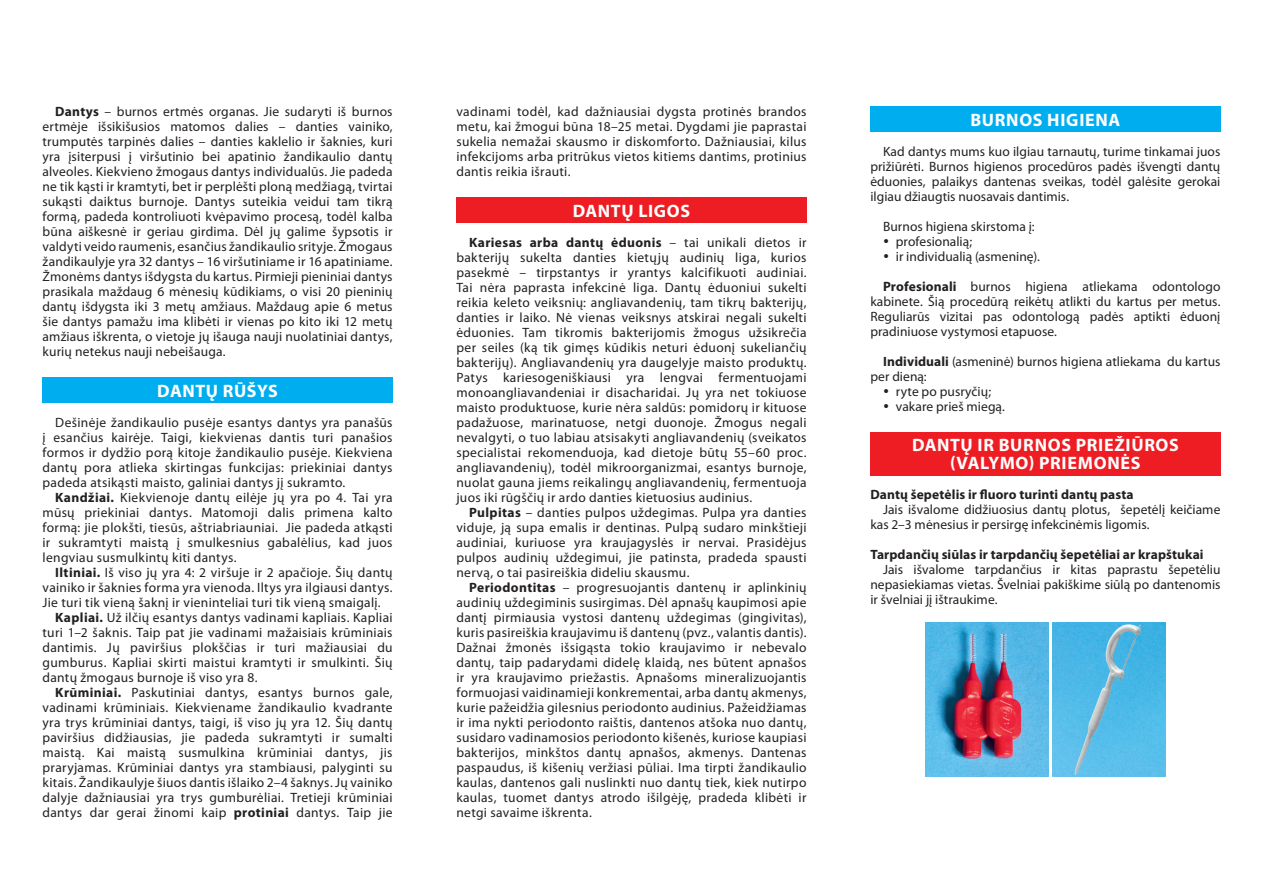
<style>
.page{position:relative;width:1263px;height:893px;background:#fff}
.page>*{position:absolute;margin:0;border:0;box-sizing:border-box;transform-origin:0 0}
.t1{font:700 18px/18px "Myriad Pro";letter-spacing:.035em;color:#fff;text-align:center}
.t2{font:13.5px/15px "Myriad Pro";letter-spacing:.02em;color:#231f20;text-align:justify}
.t3{font:13.5px/15px "Myriad Pro";color:#231f20}
.t4{font:700 13.5px "Myriad Pro";letter-spacing:.01em;color:#231f20}
.s1{font-weight:700}
</style>
<div class="page">
<div style="left:43px;top:377px;width:350px;height:26px;background:#00aeef"></div>
<div style="left:456px;top:197px;width:350px;height:26px;background:#ee1d23"></div>
<div style="left:870px;top:106px;width:350px;height:26px;background:#00aeef"></div>
<div style="left:870px;top:432px;width:350px;height:43px;background:#ee1d23"></div>
<img style="left:926px;top:623px;width:122px;height:153px">
<img style="left:1052px;top:623px;width:113px;height:153px">
<p class="t2" style="left:43px;top:104px;width:352px;text-indent:13px"><span class="s1">Dantys</span> – burnos ertmės organas. Jie sudaryti iš burnos ertmėje išsikišusios matomos dalies – danties vainiko, trumputės tarpinės dalies – danties kaklelio ir šaknies, kuri yra įsiterpusi į viršutinio bei apatinio žandikaulio dantų alveoles. Kiekvieno žmogaus dantys individualūs. Jie padeda ne tik kąsti ir kramtyti, bet ir perplėšti ploną medžiagą, tvirtai sukąsti daiktus burnoje. Dantys suteikia veidui tam tikrą formą, padeda kontroliuoti kvėpavimo procesą, todėl kalba būna aiškesnė ir geriau girdima. Dėl jų galime šypsotis ir valdyti veido raumenis, esančius žandikaulio srityje. Žmogaus žandikaulyje yra 32 dantys – 16 viršutiniame ir 16 apatiniame.<br>Žmonėms dantys išdygsta du kartus. Pirmieji pieniniai dantys prasikala maždaug 6 mėnesių kūdikiams, o visi 20 pieninių dantų išdygsta iki 3 metų amžiaus. Maždaug apie 6 metus šie dantys pamažu ima klibėti ir vienas po kito iki 12 metų amžiaus iškrenta, o vietoje jų išauga nauji nuolatiniai dantys, kurių netekus nauji nebeišauga.</p>
<h1 class="t1" style="left:157px;top:381px;width:122px">Dantų rūšys</h1>
<p class="t2" style="left:43px;top:415px;width:352px;text-indent:13px">Dešinėje žandikaulio pusėje esantys dantys yra panašūs į esančius kairėje. Taigi, kiekvienas dantis turi panašios formos ir dydžio porą kitoje žandikaulio pusėje. Kiekviena dantų pora atlieka skirtingas funkcijas: priekiniai dantys padeda atsikąsti maisto, galiniai dantys jį sukramto.</p>
<p class="t2" style="left:43px;top:490px;width:352px;text-indent:13px"><span class="s1">Kandžiai.</span> Kiekvienoje dantų eilėje jų yra po 4. Tai yra mūsų priekiniai dantys. Matomoji dalis primena kalto formą: jie plokšti, tiesūs, aštriabriauniai. Jie padeda atkąsti ir sukramtyti maistą į smulkesnius gabalėlius, kad juos lengviau susmulkintų kiti dantys.</p>
<p class="t2" style="left:55px;top:565px;width:339px"><span class="s1">Iltiniai.</span> Iš viso jų yra 4: 2 viršuje ir 2 apačioje. Šių dantų</p>
<p class="t2" style="left:43px;top:580px;width:352px">vainiko ir šaknies forma yra vienoda. Iltys yra ilgiausi dantys.</p>
<p class="t2" style="left:43px;top:595px;width:340px">Jie turi tik vieną šaknį ir vieninteliai turi tik vieną smaigalį.</p>
<p class="t2" style="left:55px;top:610px;width:339px"><span class="s1">Kapliai.</span> Už ilčių esantys dantys vadinami kapliais. Kapliai</p>
<p class="t2" style="left:43px;top:625px;width:352px">turi 1–2 šaknis. Taip pat jie vadinami mažaisiais krūminiais</p>
<p class="t2" style="left:43px;top:640px;width:352px">dantimis. Jų paviršius plokščias ir turi mažiausiai du</p>
<p class="t2" style="left:43px;top:655px;width:352px">gumburus. Kapliai skirti maistui kramtyti ir smulkinti. Šių</p>
<p class="t2" style="left:43px;top:670px;width:217px">dantų žmogaus burnoje iš viso yra 8.</p>
<p class="t2" style="left:55px;top:685px;width:339px"><span class="s1">Krūminiai.</span> Paskutiniai dantys, esantys burnos gale,</p>
<p class="t2" style="left:43px;top:700px;width:352px">vadinami krūminiais. Kiekviename žandikaulio kvadrante</p>
<p class="t2" style="left:43px;top:715px;width:352px">yra trys krūminiai dantys, taigi, iš viso jų yra 12. Šių dantų</p>
<p class="t2" style="left:43px;top:730px;width:351px">paviršius didžiausias, jie padeda sukramtyti ir sumalti</p>
<p class="t2" style="left:43px;top:745px;width:352px">maistą. Kai maistą susmulkina krūminiai dantys, jis</p>
<p class="t2" style="left:43px;top:760px;width:352px">praryjamas. Krūminiai dantys yra stambiausi, palyginti su</p>
<p class="t2" style="left:43px;top:775px;width:352px">kitais. Žandikaulyje šiuos dantis išlaiko 2–4 šaknys. Jų vainiko</p>
<p class="t2" style="left:43px;top:790px;width:352px">dalyje dažniausiai yra trys gumburėliai. Tretieji krūminiai</p>
<p class="t2" style="left:43px;top:805px;width:352px">dantys dar gerai žinomi kaip <span class="s1">protiniai</span> dantys. Taip jie</p>
<p class="t2" style="left:456px;top:104px;width:352px">vadinami todėl, kad dažniausiai dygsta protinės brandos metu, kai žmogui būna 18–25 metai. Dygdami jie paprastai sukelia nemažai skausmo ir diskomforto. Dažniausiai, kilus infekcijoms arba pritrūkus vietos kitiems dantims, protinius dantis reikia išrauti.</p>
<h1 class="t1" style="left:573px;top:201px;width:119px">Dantų ligos</h1>
<p class="t2" style="left:456px;top:235px;width:352px;text-indent:13px"><span class="s1">Kariesas arba dantų ėduonis</span> – tai unikali dietos ir bakterijų sukelta danties kietųjų audinių liga, kurios pasekmė – tirpstantys ir yrantys kalcifikuoti audiniai.<br>Tai nėra paprasta infekcinė liga. Dantų ėduoniui sukelti reikia keleto veiksnių: angliavandenių, tam tikrų bakterijų, danties ir laiko. Nė vienas veiksnys atskirai negali sukelti ėduonies. Tam tikromis bakterijomis žmogus užsikrečia per seiles (ką tik gimęs kūdikis neturi ėduonį sukeliančių bakterijų). Angliavandenių yra daugelyje maisto produktų.<br>Patys kariesogeniškiausi yra lengvai fermentuojami monoangliavandeniai ir disacharidai. Jų yra net tokiuose maisto produktuose, kurie nėra saldūs: pomidorų ir kituose padažuose, marinatuose, netgi duonoje. Žmogus negali nevalgyti, o tuo labiau atsisakyti angliavandenių (sveikatos specialistai rekomenduoja, kad dietoje būtų 55–60 proc. angliavandenių), todėl mikroorganizmai, esantys burnoje, nuolat gauna jiems reikalingų angliavandenių, fermentuoja juos iki rūgščių ir ardo danties kietuosius audinius.</p>
<p class="t2" style="left:456px;top:505px;width:352px;text-indent:13px"><span class="s1">Pulpitas</span> – danties pulpos uždegimas. Pulpa yra danties viduje, ją supa emalis ir dentinas. Pulpą sudaro minkštieji audiniai, kuriuose yra kraujagyslės ir nervai. Prasidėjus pulpos audinių uždegimui, jie patinsta, pradeda spausti nervą, o tai pasireiškia dideliu skausmu.</p>
<p class="t2" style="left:456px;top:580px;width:352px;text-indent:13px"><span class="s1">Periodontitas</span> – progresuojantis dantenų ir aplinkinių audinių uždegiminis susirgimas. Dėl apnašų kaupimosi apie dantį pirmiausia vystosi dantenų uždegimas (gingivitas), kuris pasireiškia kraujavimu iš dantenų (pvz., valantis dantis).<br>Dažnai žmonės išsigąsta tokio kraujavimo ir nebevalo dantų, taip padarydami didelę klaidą, nes būtent apnašos ir yra kraujavimo priežastis. Apnašoms mineralizuojantis formuojasi vaidinamieji konkrementai, arba dantų akmenys, kurie pažeidžia gilesnius periodonto audinius. Pažeidžiamas ir ima nykti periodonto raištis, dantenos atšoka nuo dantų, susidaro vadinamosios periodonto kišenės, kuriose kaupiasi bakterijos, minkštos dantų apnašos, akmenys. Dantenas paspaudus, iš kišenių veržiasi pūliai. Ima tirpti žandikaulio kaulas, dantenos gali nuslinkti nuo dantų tiek, kiek nutirpo kaulas, tuomet dantys atrodo išilgėję, pradeda klibėti ir netgi savaime iškrenta.</p>
<h1 class="t1" style="left:970px;top:110px;width:152px">Burnos higiena</h1>
<p class="t2" style="left:870px;top:144px;width:352px;text-indent:13px">Kad dantys mums kuo ilgiau tarnautų, turime tinkamai juos prižiūrėti. Burnos higienos procedūros padės išvengti dantų ėduonies, palaikys dantenas sveikas, todėl galėsite gerokai ilgiau džiaugtis nuosavais dantimis.</p>
<p class="t2" style="left:896px;top:219px;width:145px;text-align:left;text-indent:-13px">Burnos higiena skirstoma į: profesionalią;<br>ir individualią (asmeninę).</p>
<p class="t2" style="left:870px;top:279px;width:352px;text-indent:13px"><span class="s1">Profesionali</span> burnos higiena atliekama odontologo kabinete. Šią procedūrą reikėtų atlikti du kartus per metus.<br>Reguliarūs vizitai pas odontologą padės aptikti ėduonį pradiniuose vystymosi etapuose.</p>
<p class="t3" style="left:883px;top:354px;width:339px"><span class="s1">Individuali</span> (asmeninė) burnos higiena atliekama du kartus</p>
<p class="t2" style="left:870px;top:369px;width:58px">per dieną:</p>
<p class="t3" style="left:896px;top:384px;width:97px">ryte po pusryčių;</p>
<p class="t2" style="left:896px;top:399px;width:111px">vakare prieš miegą.</p>
<h1 class="t1" style="left:912px;top:436px;width:268px">Dantų ir burnos priežiūros (valymo) priemonės</h1>
<p class="t4" style="left:870px;top:486px;width:265px">Dantų šepetėlis ir fluoro turinti dantų pasta</p>
<p class="t3" style="left:870px;top:502px;width:352px;text-indent:13px">Jais išvalome didžiuosius dantų plotus, šepetėlį keičiame kas 2–3 mėnesius ir persirgę infekcinėmis ligomis.</p>
<p class="t4" style="left:870px;top:546px;width:335px">Tarpdančių siūlas ir tarpdančių šepetėliai ar krapštukai</p>
<p class="t2" style="left:870px;top:562px;width:352px;text-indent:13px">Jais išvalome tarpdančius ir kitas paprastu šepetėliu nepasiekiamas vietas. Švelniai pakiškime siūlą po dantenomis ir švelniai jį ištraukime.</p>
</div>
